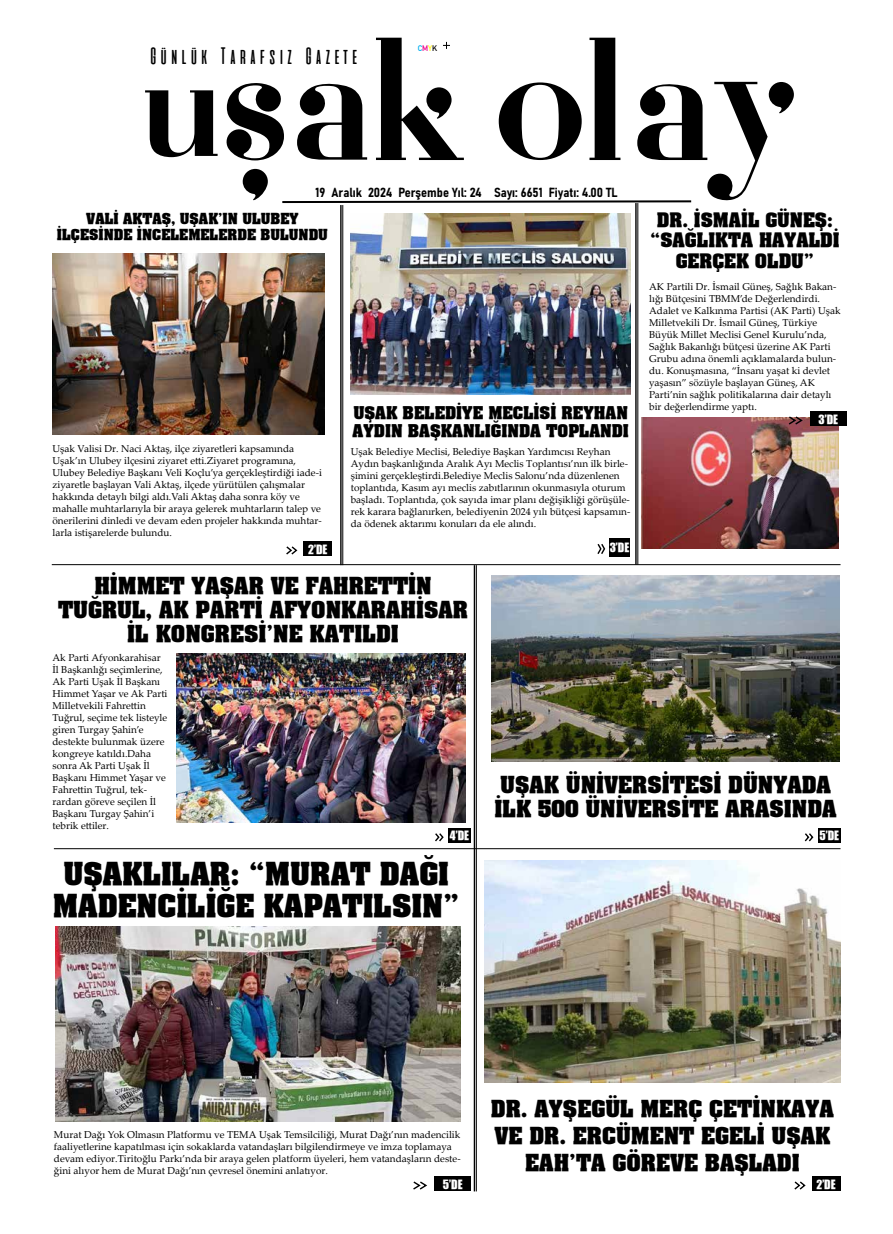
<style>
.page{position:relative;width:893px;height:1234px;background:#fff}
.page>*{position:absolute;margin:0;border:0;box-sizing:border-box;transform-origin:0 0}
.t1{font:700 27px/32.4px "TR Aardvark";color:#000;text-align:center}
.t2{font:23.7px "aliensandcows";color:#000}
.t3{font:700 20px/24px "TR Aardvark";color:#000;text-align:center}
.t4{font:700 17px/20.4px "TR Aardvark";color:#000;text-align:center}
.t5{font:700 15px/18px "TR Aardvark";color:#000}
.t6{font:700 13px/16px "TR Aardvark";color:#000;text-align:center}
.t7{font:13px "Bahnschrift";color:#000}
.t8{font:11.8px "TR Impact";color:#fff}
.t9{font:10px/12px "Palatino Linotype";color:#000}
.t10{font:700 8px "DIN Alternate";color:#00aeef}
.s1{color:#ec008c}
.s2{color:#fff200}
.s3{color:#000}
</style>
<div class="page">
<img style="left:641px;top:417px;width:197px;height:132px">
<svg style="left:145px;top:90px;width:73px;height:67px"></svg>
<div style="left:818px;top:828px;width:22px;height:15px;background:#000"></div>
<svg style="left:804px;top:833px;width:10px;height:9px"></svg>
<svg style="left:226px;top:38px;width:568px;height:165px"></svg>
<div style="left:303px;top:541px;width:29px;height:15px;background:#000"></div>
<svg style="left:286px;top:546px;width:12px;height:9px"></svg>
<div style="left:435px;top:1176px;width:36px;height:15px;background:#000"></div>
<svg style="left:413px;top:1181px;width:14px;height:9px"></svg>
<div style="left:609px;top:537px;width:21px;height:19px;background:#000"></div>
<svg style="left:597px;top:544px;width:9px;height:10px"></svg>
<div style="left:810px;top:411px;width:36px;height:15px;background:#000"></div>
<svg style="left:787px;top:416px;width:17px;height:10px"></svg>
<div style="left:812px;top:1176px;width:28px;height:15px;background:#000"></div>
<svg style="left:794px;top:1181px;width:12px;height:9px"></svg>
<div style="left:448px;top:828px;width:23px;height:15px;background:#000"></div>
<svg style="left:435px;top:833px;width:9px;height:9px"></svg>
<hr style="left:343px;top:205px;width:1px;height:360px;background:#000">
<hr style="left:340px;top:205px;width:2px;height:360px;background:#000">
<hr style="left:638px;top:203px;width:1px;height:361px;background:#000">
<hr style="left:635px;top:203px;width:2px;height:361px;background:#000">
<hr style="left:476px;top:565px;width:1px;height:626px;background:#000">
<hr style="left:474px;top:565px;width:1px;height:626px;background:#000">
<hr style="left:52px;top:564px;width:788px;height:1px;background:#000">
<hr style="left:54px;top:848px;width:786px;height:1px;background:#000">
<img style="left:53px;top:253px;width:271px;height:181px">
<img style="left:351px;top:213px;width:280px;height:181px">
<img style="left:177px;top:653px;width:288px;height:169px">
<img style="left:492px;top:575px;width:347px;height:186px">
<img style="left:56px;top:926px;width:405px;height:194px">
<img style="left:484px;top:860px;width:357px;height:221px">
<h2 class="t2" style="left:148px;top:44px;width:213px">Günlük Tarafsız Gazete</h2>
<p class="t10" style="left:418px;top:42px;width:21px">C<span class="s1">M</span><span class="s2">Y</span><span class="s3">K</span></p>
<h3 class="t7" style="left:316px;top:182px;width:304px">19 Aralık 2024 Perşembe Yıl: 24 Sayı: 6651 Fiyatı: 4.00 TL</h3>
<h3 class="t6" style="left:57px;top:210px;width:273px">VALİ AKTAŞ, UŞAK’IN ULUBEY<br>İLÇESİNDE İNCELEMELERDE BULUNDU</h3>
<p class="t9" style="left:53px;top:441px;width:271px">Uşak Valisi Dr. Naci Aktaş, ilçe ziyaretleri kapsamında Uşak’ın Ulubey ilçesini ziyaret etti.Ziyaret programına, Ulubey Belediye Başkanı Veli Koçlu’ya gerçekleştirdiği iade-i ziyaretle başlayan Vali Aktaş, ilçede yürütülen çalışmalar hakkında detaylı bilgi aldı.Vali Aktaş daha sonra köy ve mahalle muhtarlarıyla bir araya gelerek muhtarların talep ve önerilerini dinledi ve devam eden projeler hakkında muhtar&shy;larla istişarelerde bulundu.</p>
<p class="t8" style="left:308px;top:539px;width:21px">2’DE</p>
<h3 class="t5" style="left:353px;top:403px;width:278px">UŞAK BELEDİYE MECLİSİ REYHAN<br>AYDIN BAŞKANLIĞINDA TOPLANDI</h3>
<p class="t9" style="left:351px;top:444px;width:281px">Uşak Belediye Meclisi, Belediye Başkan Yardımcısı Reyhan Aydın başkanlığında Aralık Ayı Meclis Toplantısı’nın ilk birle&shy;şimini gerçekleştirdi.Belediye Meclis Salonu’nda düzenlenen toplantıda, Kasım ayı meclis zabıtlarının okunmasıyla oturum başladı. Toplantıda, çok sayıda imar planı değişikliği görüşüle&shy;rek karara bağlanırken, belediyenin 2024 yılı bütçesi kapsamın&shy;da ödenek aktarımı konuları da ele alındı.</p>
<p class="t8" style="left:610px;top:538px;width:21px">3’DE</p>
<h3 class="t4" style="left:650px;top:209px;width:191px">DR. İSMAİL GÜNEŞ: “SAĞLIKTA HAYALDİ<br>GERÇEK OLDU”</h3>
<p class="t9" style="left:649px;top:280px;width:193px">AK Partili Dr. İsmail Güneş, Sağlık Bakan&shy;lığı Bütçesini TBMM’de Değerlendirdi.<br>Adalet ve Kalkınma Partisi (AK Parti) Uşak Milletvekili Dr. İsmail Güneş, Türkiye Büyük Millet Meclisi Genel Kurulu’nda, Sağlık Bakanlığı bütçesi üzerine AK Parti Grubu adına önemli açıklamalarda bulun&shy;du. Konuşmasına, “İnsanı yaşat ki devlet yaşasın” sözüyle başlayan Güneş, AK Parti’nin sağlık politikalarına dair detaylı bir değerlendirme yaptı.</p>
<p class="t8" style="left:818px;top:410px;width:21px">3’DE</p>
<h3 class="t3" style="left:58px;top:573px;width:412px">HİMMET YAŞAR VE FAHRETTİN<br>TUĞRUL, AK PARTİ AFYONKARAHİSAR<br>İL KONGRESİ’NE KATILDI</h3>
<p class="t9" style="left:53px;top:651px;width:116px">Ak Parti Afyonkarahisar<br>İl Başkanlığı seçimlerine,<br>Ak Parti Uşak İl Başkanı<br>Himmet Yaşar ve Ak Parti<br>Milletvekili Fahrettin<br>Tuğrul, seçime tek listeyle giren Turgay Şahin’e destekte bulunmak üzere kongreye katıldı.Daha sonra Ak Parti Uşak İl<br>Başkanı Himmet Yaşar ve<br>Fahrettin Tuğrul, tek&shy;rardan göreve seçilen İl<br>Başkanı Turgay Şahin’i tebrik ettiler.</p>
<p class="t8" style="left:450px;top:826px;width:21px">4’DE</p>
<h1 class="t1" style="left:53px;top:856px;width:408px">UŞAKLILAR: “MURAT DAĞI<br>MADENCİLİĞE KAPATILSIN”</h1>
<h3 class="t3" style="left:495px;top:771px;width:343px;text-align:left">UŞAK ÜNİVERSİTESİ DÜNYADA<br>İLK 500 ÜNİVERSİTE ARASINDA</h3>
<p class="t8" style="left:819px;top:826px;width:21px">5’DE</p>
<p class="t9" style="left:54px;top:1127px;width:408px">Murat Dağı Yok Olmasın Platformu ve TEMA Uşak Temsilciliği, Murat Dağı’nın madencilik faaliyetlerine kapatılması için sokaklarda vatandaşları bilgilendirmeye ve imza toplamaya devam ediyor.Tiritoğlu Parkı’nda bir araya gelen platform üyeleri, hem vatandaşların deste&shy;ğini alıyor hem de Murat Dağı’nın çevresel önemini anlatıyor.</p>
<p class="t8" style="left:443px;top:1174px;width:21px">5’DE</p>
<h3 class="t3" style="left:491px;top:1094px;width:345px;line-height:27px">DR. AYŞEGÜL MERÇ ÇETİNKAYA<br>VE DR. ERCÜMENT EGELİ UŞAK<br>EAH’TA GÖREVE BAŞLADI</h3>
<p class="t8" style="left:816px;top:1174px;width:21px">2’DE</p>
</div>
